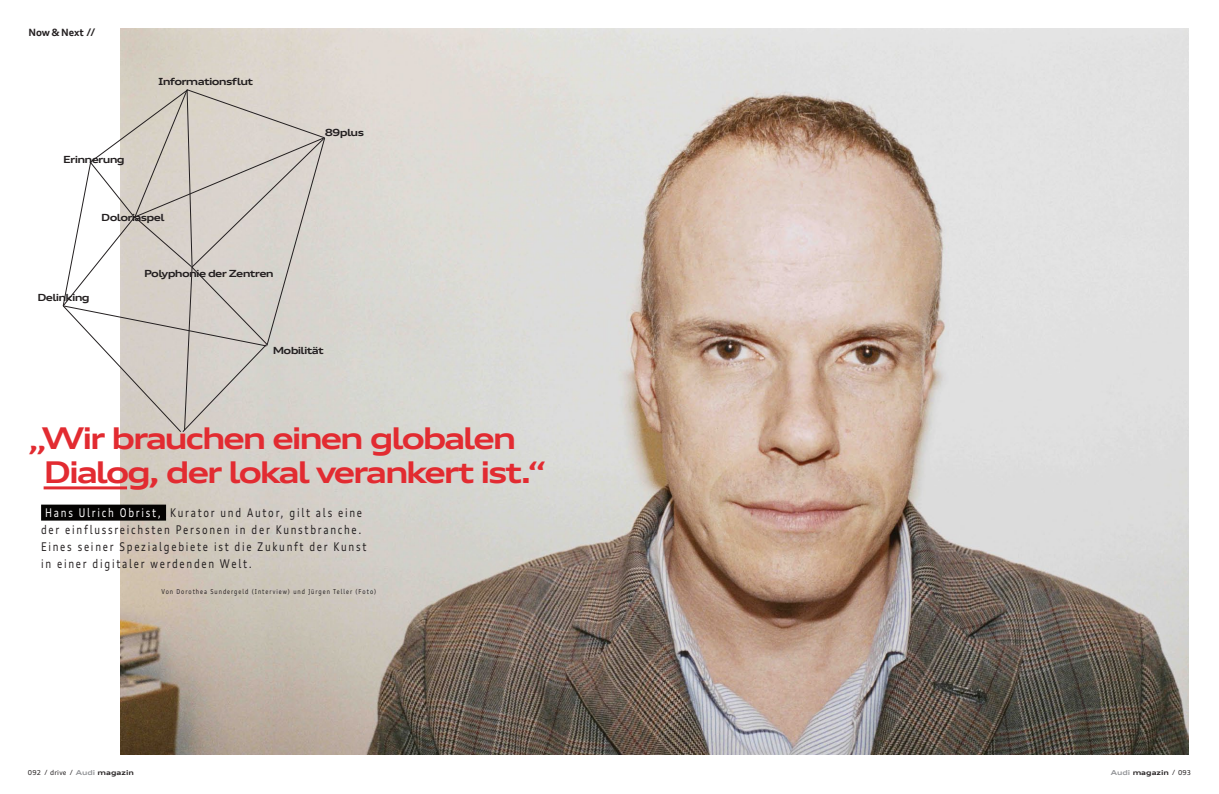
<style>
.page{position:relative;width:1219px;height:794px;background:#fff}
.page>*{position:absolute;margin:0;border:0;box-sizing:border-box;transform-origin:0 0}
.t1{font:700 expanded 29.9px/33.8px "Audi Type";letter-spacing:-.085em;color:#e22b31}
.t2{font:12px/17px "Audi Type";letter-spacing:.18em;color:#231f20;scale:.8 1}
.t3{font:700 10px "Audi Type";color:#231f20}
.t4{font:700 expanded 9.8px "Audi Type";letter-spacing:-.07em;color:#231f20}
.t5{font:6.8px "Audi Type";letter-spacing:.18em;color:#231f20;scale:.8 1}
.t6{font:6.8px "Audi Type";letter-spacing:.025em;color:#231f20}
.t7{font:700 expanded 6.8px "Audi Type";color:#231f20}
.s1{color:#fff}
.s2{font-weight:700;font-stretch:expanded;color:#939598}
.s3{font-weight:700;font-stretch:expanded}
.s4{color:#939598}
.s5{font-weight:400;font-stretch:normal}
</style>
<div class="page">
<img style="left:121px;top:28px;width:1067px;height:726px">
<div style="left:41px;top:504px;width:125px;height:16px;background:#040302"></div>
<hr style="left:44px;top:486px;width:83px;height:3px;background:#e22b31">
<svg style="left:63px;top:89px;width:262px;height:343px"></svg>
<p class="t3" style="left:28px;top:26px;width:69px">Now&amp;Next //</p>
<p class="t4" style="left:63px;top:153px;width:63px">Erinnerung</p>
<p class="t4" style="left:158px;top:75px;width:96px">Informationsflut</p>
<p class="t4" style="left:101px;top:210px;width:65px">Doloriaspel</p>
<p class="t4" style="left:37px;top:291px;width:54px">Delinking</p>
<p class="t4" style="left:144px;top:267px;width:131px">Polyphonie der Zentren</p>
<p class="t4" style="left:325px;top:125px;width:41px">89plus</p>
<p class="t4" style="left:273px;top:343px;width:52px">Mobilität</p>
<h1 class="t1" style="left:44px;top:420px;width:504px;text-indent:-15px">„Wir brauchen einen globalen<br>Dialog, der lokal verankert ist.“</h1>
<p class="t2" style="left:41px;top:503px;width:408px;text-indent:4px"><span class="s1">Hans Ulrich Obrist,</span> Kurator und Autor, gilt als eine der einflussreichsten Personen in der Kunstbranche.<br>Eines seiner Spezialgebiete ist die Zukunft der Kunst in einer digitaler werdenden Welt.</p>
<p class="t5" style="left:161px;top:587px;width:270px">Von Dorothea Sundergeld (Interview) und Jürgen Teller (Foto)</p>
<p class="t6" style="left:28px;top:768px;width:107px">092 / drive / <span class="s2">Audi</span> <span class="s3">magazin</span></p>
<p class="t7" style="left:1111px;top:768px;width:82px"><span class="s4">Audi</span> magazin <span class="s5">/ 093</span></p>
</div>
